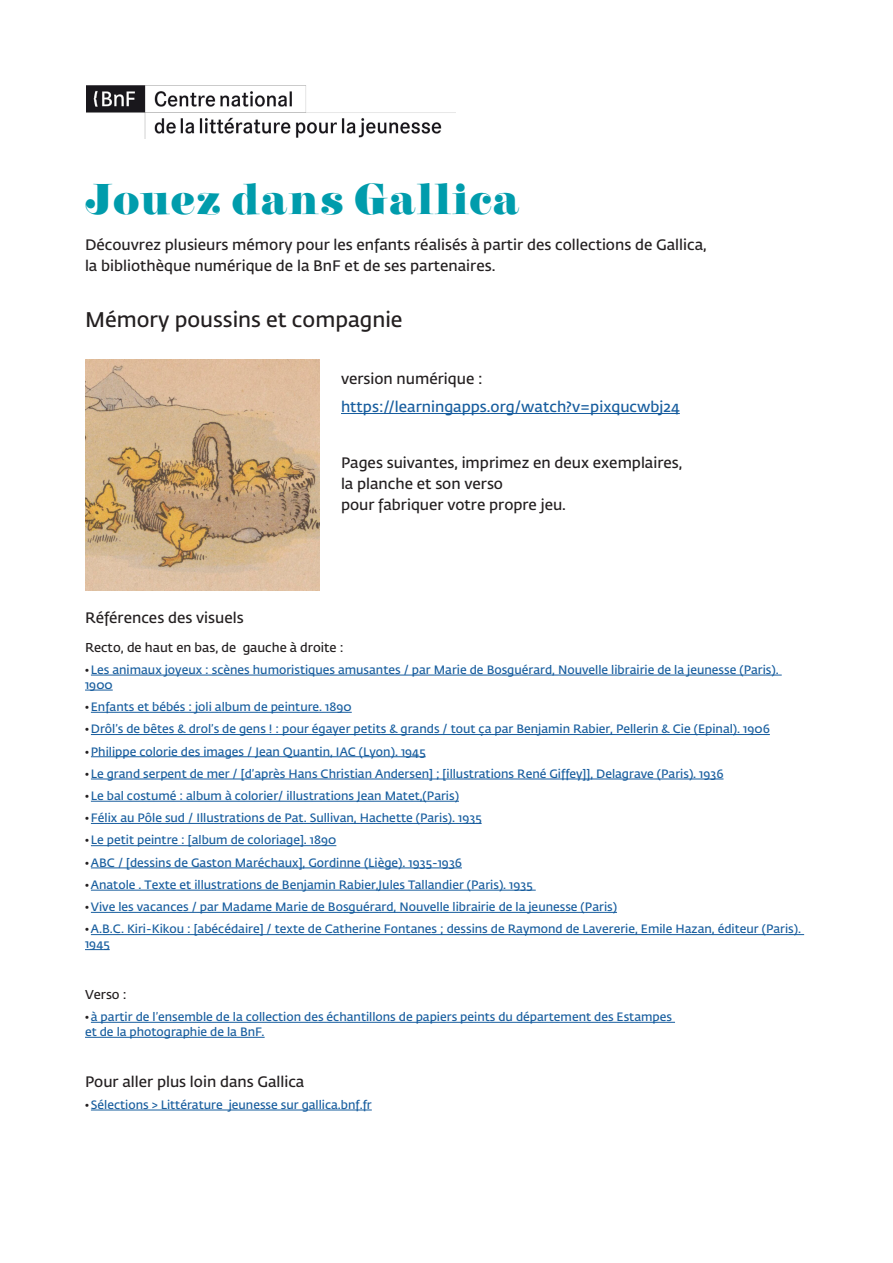
<style>
.page{position:relative;width:893px;height:1263px;background:#fff}
.page>*{position:absolute;margin:0;border:0;box-sizing:border-box;transform-origin:0 0}
.TITRE{font:45px "Carousel EF";letter-spacing:.015em;color:#009cac}
._00_ENCADRE_texte{font:600 21px "Fedra Sans Pro";color:#231f20}
._00_ENCADRE_texte-2{font:600 15px/21px "Fedra Sans Pro";color:#231f20}
._00_ENCADRE_texte-3{font:600 15px "Fedra Sans Pro";color:#175d9e}
._00_ENCADRE_texte-4{font:600 12.75px "Fedra Sans Pro";color:#231f20}
.ref_titres{font:600 12.75px "Fedra Sans Pro";color:#231f20}
._00_REF_biblio{font:600 12px/15px "Fedra Sans Pro";color:#175d9e}
.s1{font-weight:500;font-size:10.5px;color:#231f20}
</style>
<div class="page">
<hr style="left:341px;top:413px;width:339px;height:1px;background:#175d9e">
<hr style="left:91px;top:675px;width:691px;height:1px;background:#175d9e">
<svg style="left:85px;top:690px;width:28px;height:1px"></svg>
<hr style="left:91px;top:712px;width:261px;height:1px;background:#175d9e">
<hr style="left:91px;top:734px;width:679px;height:1px;background:#175d9e">
<hr style="left:91px;top:756px;width:335px;height:1px;background:#175d9e">
<hr style="left:91px;top:779px;width:632px;height:1px;background:#175d9e">
<hr style="left:91px;top:801px;width:368px;height:1px;background:#175d9e">
<hr style="left:91px;top:823px;width:391px;height:1px;background:#175d9e">
<hr style="left:91px;top:845px;width:245px;height:1px;background:#175d9e">
<hr style="left:91px;top:868px;width:371px;height:1px;background:#175d9e">
<hr style="left:91px;top:890px;width:445px;height:1px;background:#175d9e">
<hr style="left:91px;top:912px;width:526px;height:1px;background:#175d9e">
<hr style="left:91px;top:934px;width:713px;height:1px;background:#175d9e">
<svg style="left:85px;top:949px;width:25px;height:1px"></svg>
<hr style="left:91px;top:1022px;width:584px;height:1px;background:#175d9e">
<hr style="left:85px;top:1037px;width:180px;height:1px;background:#175d9e">
<hr style="left:91px;top:1110px;width:281px;height:1px;background:#175d9e">
<img style="left:86px;top:359px;width:234px;height:231px">
<img style="left:86px;top:85px;width:370px;height:53px">
<p class="TITRE" style="left:85px;top:172px;width:436px">Jouez dans Gallica</p>
<p class="_00_ENCADRE_texte-2" style="left:85px;top:233px;width:623px">Découvrez plusieurs mémory pour les enfants réalisés à partir des collections de Gallica, la bibliothèque numérique de la BnF et de ses partenaires.</p>
<p class="_00_ENCADRE_texte" style="left:85px;top:305px;width:319px">Mémory poussins et compagnie</p>
<p class="_00_ENCADRE_texte-2" style="left:341px;top:367px;width:143px">version numérique :</p>
<p class="_00_ENCADRE_texte-3" style="left:341px;top:396px;width:340px">https://learningapps.org/watch?v=pixqucwbj24</p>
<p class="_00_ENCADRE_texte-2" style="left:341px;top:452px;width:343px">Pages suivantes, imprimez en deux exemplaires, la planche et son verso<br>pour fabriquer votre propre jeu.</p>
<p class="_00_ENCADRE_texte-2" style="left:85px;top:607px;width:160px">Références des visuels</p>
<p class="_00_ENCADRE_texte-4" style="left:85px;top:638px;width:260px">Recto, de haut en bas, de gauche à droite :</p>
<p class="_00_REF_biblio" style="left:85px;top:662px;width:695px"><span class="s1">•</span> Les animaux joyeux : scènes humoristiques amusantes / par Marie de Bosguérard, Nouvelle librairie de la jeunesse (Paris).<br>1900</p>
<p class="_00_REF_biblio" style="left:85px;top:699px;width:268px"><span class="s1">•</span> Enfants et bébés : joli album de peinture. 1890</p>
<p class="_00_REF_biblio" style="left:85px;top:721px;width:686px"><span class="s1">•</span> Drôl’s de bêtes &amp; drol’s de gens ! : pour égayer petits &amp; grands / tout ça par Benjamin Rabier, Pellerin &amp; Cie (Epinal). 1906</p>
<p class="_00_REF_biblio" style="left:85px;top:743px;width:342px"><span class="s1">•</span> Philippe colorie des images / Jean Quantin, IAC (Lyon). 1945</p>
<p class="_00_REF_biblio" style="left:85px;top:765px;width:640px"><span class="s1">•</span> Le grand serpent de mer / [d’après Hans Christian Andersen] ; [illustrations René Giffey]], Delagrave (Paris). 1936</p>
<p class="_00_REF_biblio" style="left:85px;top:788px;width:375px"><span class="s1">•</span> Le bal costumé : album à colorier/ illustrations Jean Matet,(Paris)</p>
<p class="_00_REF_biblio" style="left:85px;top:810px;width:398px"><span class="s1">•</span> Félix au Pôle sud / Illustrations de Pat. Sullivan, Hachette (Paris). 1935</p>
<p class="_00_REF_biblio" style="left:85px;top:832px;width:253px"><span class="s1">•</span> Le petit peintre : [album de coloriage]. 1890</p>
<p class="_00_REF_biblio" style="left:85px;top:854px;width:378px"><span class="s1">•</span> ABC / [dessins de Gaston Maréchaux], Gordinne (Liège). 1935-1936</p>
<p class="_00_REF_biblio" style="left:85px;top:877px;width:449px"><span class="s1">•</span> Anatole . Texte et illustrations de Benjamin Rabier,Jules Tallandier (Paris). 1935</p>
<p class="_00_REF_biblio" style="left:85px;top:899px;width:533px"><span class="s1">•</span> Vive les vacances / par Madame Marie de Bosguérard, Nouvelle librairie de la jeunesse (Paris)</p>
<p class="_00_REF_biblio" style="left:85px;top:921px;width:718px"><span class="s1">•</span> A.B.C. Kiri-Kikou : [abécédaire] / texte de Catherine Fontanes ; dessins de Raymond de Lavererie, Emile Hazan, éditeur (Paris).<br>1945</p>
<p class="ref_titres" style="left:85px;top:985px;width:43px">Verso :</p>
<p class="_00_REF_biblio" style="left:85px;top:1009px;width:588px"><span class="s1">•</span> à partir de l’ensemble de la collection des échantillons de papiers peints du département des Estampes et de la photographie de la BnF.</p>
<p class="_00_ENCADRE_texte-2" style="left:85px;top:1070px;width:221px">Pour aller plus loin dans Gallica</p>
<p class="_00_REF_biblio" style="left:85px;top:1096px;width:288px"><span class="s1">•</span> Sélections &gt; Littérature jeunesse sur gallica.bnf.fr</p>
</div>
